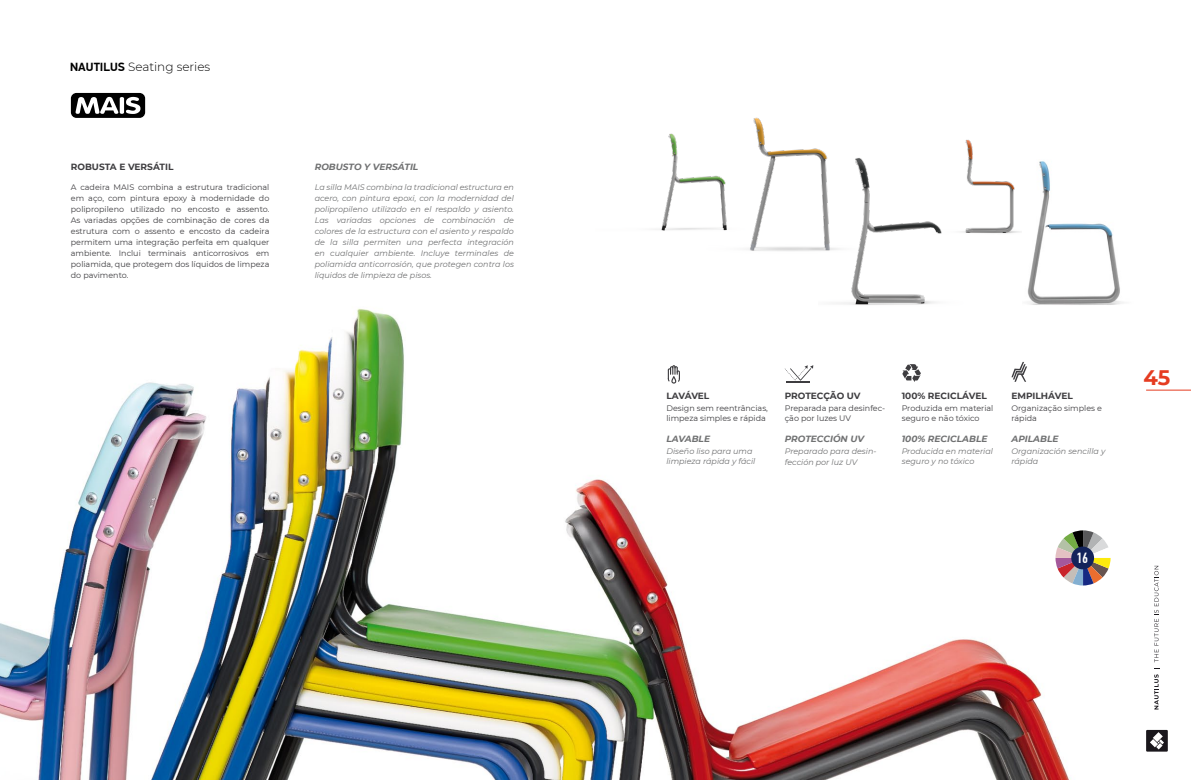
<style>
.page{position:relative;width:1191px;height:780px;background:#fff}
.page>*{position:absolute;margin:0;border:0;box-sizing:border-box;transform-origin:0 0}
.t1{font:700 21px "Montserrat";color:#e53c21}
.t2{font:500 14.7px "PF Din Text Comp Pro";color:#fff}
.t3{font:300 12px "Montserrat";color:#000}
.t4{font:italic 700 9px "Montserrat";color:#707172}
.t5{font:700 9px "Montserrat";color:#3e3d40}
.t6{font:700 9px "Montserrat";letter-spacing:-.025em;color:#3e3d40}
.t7{font:italic 8px/11px "Montserrat";color:#707172}
.t8{font:8px/11px "Montserrat";color:#3e3d40}
.s1{font-family:"PF Din Display Pro";font-weight:700}
</style>
<div class="page">
<hr style="left:1146px;top:390px;width:45px;height:1px;background:#e53c21">
<div style="left:1146px;top:729px;width:21px;height:22px;background:#1a171c"></div>
<svg style="left:1150px;top:732px;width:14px;height:17px"></svg>
<svg style="left:1154px;top:668px;width:5px;height:41px"></svg>
<svg style="left:1154px;top:566px;width:4px;height:96px"></svg>
<img style="left:0;top:308px;width:1083px;height:472px">
<div style="left:71px;top:93px;width:74px;height:25px;background:#000;border-radius:6px"></div>
<svg style="left:76px;top:97px;width:64px;height:17px"></svg>
<svg style="left:1055px;top:530px;width:55px;height:55px"></svg>
<div style="left:1071px;top:546px;width:23px;height:23px;background:#13235b;border-radius:50%"></div>
<svg style="left:668px;top:365px;width:12px;height:18px"></svg>
<svg style="left:902px;top:364px;width:18px;height:18px"></svg>
<svg style="left:1011px;top:362px;width:16px;height:20px"></svg>
<svg style="left:784px;top:365px;width:29px;height:17px"></svg>
<img style="left:818px;top:222px;width:167px;height:99px">
<img style="left:748px;top:120px;width:123px;height:145px">
<img style="left:924px;top:139px;width:97px;height:105px">
<img style="left:655px;top:117px;width:105px;height:125px">
<img style="left:1022px;top:161px;width:102px;height:159px">
<h3 class="t3" style="left:70px;top:60px;width:142px"><span class="s1">NAUTILUS</span> Seating series</h3>
<p class="t5" style="left:71px;top:162px;width:104px">ROBUSTA E VERSÁTIL</p>
<p class="t4" style="left:315px;top:162px;width:105px">ROBUSTO Y VERSÁTIL</p>
<p class="t8" style="left:71px;top:181px;width:200px;text-align:justify">A cadeira MAIS combina a estrutura tradicional em aço, com pintura epoxy à modernidade do polipropileno utilizado no encosto e assento.<br>As variadas opções de combinação de cores da estrutura com o assento e encosto da cadeira permitem uma integração perfeita em qualquer ambiente. Inclui terminais anticorrosivos em poliamida, que protegem dos líquidos de limpeza do pavimento.</p>
<p class="t7" style="left:315px;top:181px;width:201px;text-align:justify">La silla MAIS combina la tradicional estructura en acero, con pintura epoxi, con la modernidad del polipropileno utilizado en el respaldo y asiento.<br>Las variadas opciones de combinación de colores de la estructura con el asiento y respaldo de la silla permiten una perfecta integración en cualquier ambiente. Incluye terminales de poliamida anticorrosión, que protegen contra los líquidos de limpieza de pisos.</p>
<p class="t6" style="left:666px;top:390px;width:45px">LAVÁVEL</p>
<p class="t8" style="left:666px;top:403px;width:103px;line-height:10px">Design sem reentrâncias, limpeza simples e rápida</p>
<p class="t4" style="left:666px;top:433px;width:45px">LAVABLE</p>
<p class="t7" style="left:666px;top:446px;width:91px;line-height:10px">Diseño liso para uma limpieza rápida y fácil</p>
<p class="t5" style="left:784px;top:390px;width:77px">PROTECÇÃO UV</p>
<p class="t8" style="left:784px;top:403px;width:102px;line-height:10px">Preparada para desinfec&shy;ção por luzes UV</p>
<p class="t4" style="left:784px;top:433px;width:81px">PROTECCIÓN UV</p>
<p class="t7" style="left:784px;top:446px;width:93px">Preparado para desin&shy;fección por luz UV</p>
<p class="t5" style="left:901px;top:390px;width:87px">100% RECICLÁVEL</p>
<p class="t8" style="left:901px;top:403px;width:93px;line-height:10px">Produzida em material seguro e não tóxico</p>
<p class="t4" style="left:901px;top:433px;width:87px">100% RECICLABLE</p>
<p class="t7" style="left:901px;top:446px;width:93px;line-height:10px">Producida en material seguro y no tóxico</p>
<p class="t5" style="left:1011px;top:390px;width:63px">EMPILHÁVEL</p>
<p class="t8" style="left:1011px;top:403px;width:92px;line-height:10px">Organização simples e rápida</p>
<p class="t4" style="left:1011px;top:433px;width:49px">APILABLE</p>
<p class="t7" style="left:1011px;top:446px;width:95px;line-height:10px">Organización sencilla y rápida</p>
<h2 class="t2" style="left:1076px;top:552px;width:13px">16</h2>
<h1 class="t1" style="left:1143px;top:365px;width:28px">45</h1>
</div>
